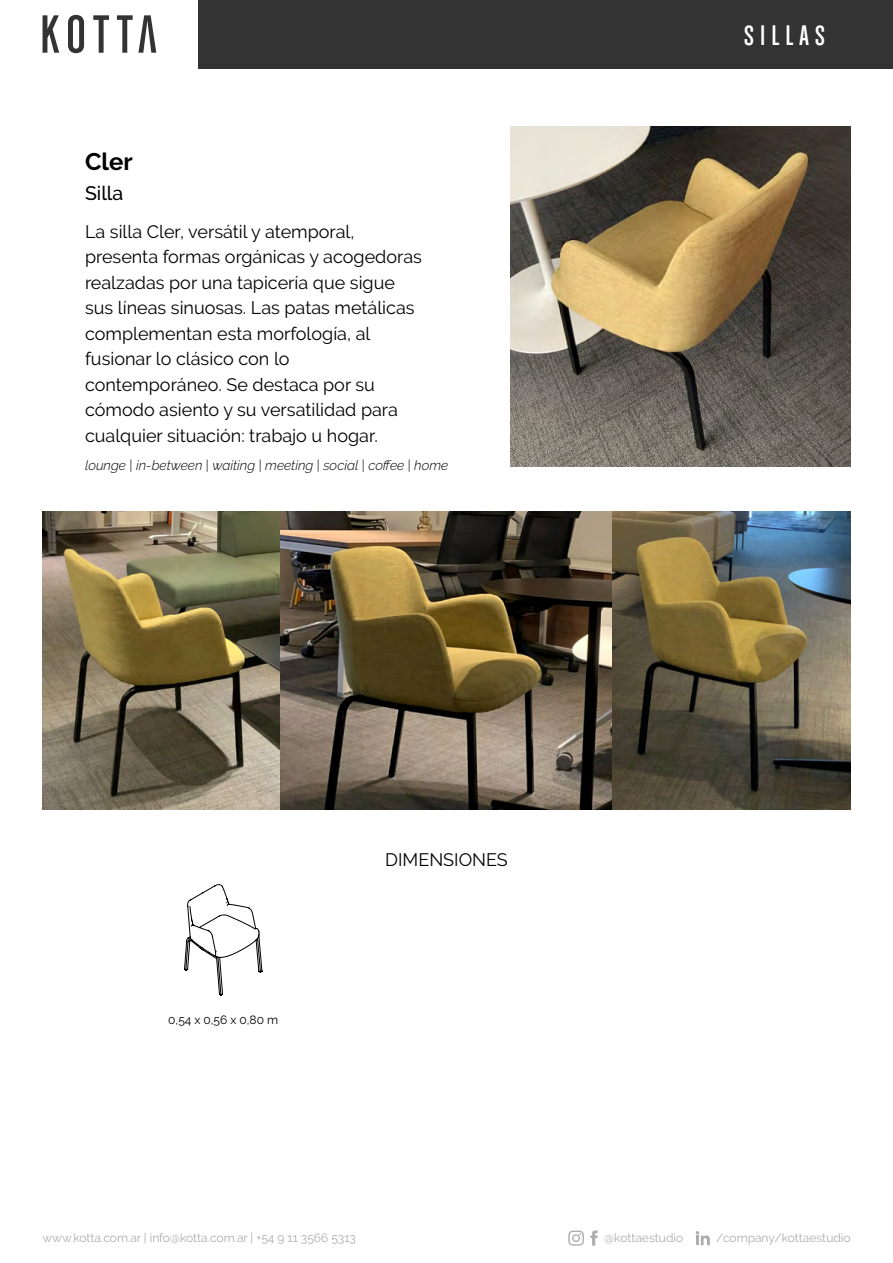
<style>
.page{position:relative;width:893px;height:1263px;background:#fff}
.page>*{position:absolute;margin:0;border:0;box-sizing:border-box;transform-origin:0 0}
.t1{font:30px "Chalet Comprime Cologne Eighty";letter-spacing:.2em;color:#fff}
.t2{font:700 24px "Raleway";color:#000}
.t3{font:500 19.5px "Raleway";color:#000}
.t4{font:18px/25.5px "Raleway";color:#000}
.t5{font:italic 300 13.5px "Raleway";color:#000}
.t6{font:12px "Raleway";color:#adadad}
.t7{font:12px "Raleway";color:#000}
.s1{font-style:normal}
</style>
<div class="page">
<div style="left:199px;top:0;width:694px;height:68px;background:#333"></div>
<svg style="left:43px;top:15px;width:16px;height:38px"></svg>
<svg style="left:68px;top:15px;width:16px;height:38px"></svg>
<svg style="left:93px;top:15px;width:16px;height:38px"></svg>
<svg style="left:117px;top:15px;width:39px;height:38px"></svg>
<svg style="left:568px;top:1230px;width:16px;height:16px"></svg>
<svg style="left:590px;top:1230px;width:8px;height:16px"></svg>
<svg style="left:696px;top:1231px;width:14px;height:14px"></svg>
<img style="left:510px;top:126px;width:340px;height:341px">
<img style="left:43px;top:511px;width:807px;height:298px">
<svg style="left:184px;top:884px;width:78px;height:111px"></svg>
<h2 class="t2" style="left:85px;top:148px;width:49px">Cler</h2>
<p class="t3" style="left:85px;top:182px;width:40px">Silla</p>
<p class="t4" style="left:85px;top:219px;width:338px">La silla Cler, versátil y atemporal, presenta formas orgánicas y acogedoras realzadas por una tapicería que sigue sus líneas sinuosas. Las patas metálicas complementan esta morfología, al fusionar lo clásico con lo contemporáneo. Se destaca por su cómodo asiento y su versatilidad para cualquier situación: trabajo u hogar.</p>
<p class="t5" style="left:85px;top:458px;width:365px">lounge <span class="s1">|</span> in-between <span class="s1">|</span> waiting <span class="s1">|</span> meeting <span class="s1">|</span> social <span class="s1">|</span> coffee <span class="s1">|</span> home</p>
<p class="t7" style="left:168px;top:1012px;width:111px">0,54 x 0,56 x 0,80 m</p>
<p class="t4" style="left:385px;top:847px;width:124px">DIMENSIONES</p>
<h1 class="t1" style="left:744px;top:18px;width:82px">SILLAS</h1>
<p class="t6" style="left:43px;top:1230px;width:315px">www.kotta.com.ar | info@kotta.com.ar | +54 9 11 3566 5313</p>
<p class="t6" style="left:604px;top:1230px;width:80px">@kottaestudio</p>
<p class="t6" style="left:716px;top:1230px;width:136px">/company/kottaestudio</p>
</div>
